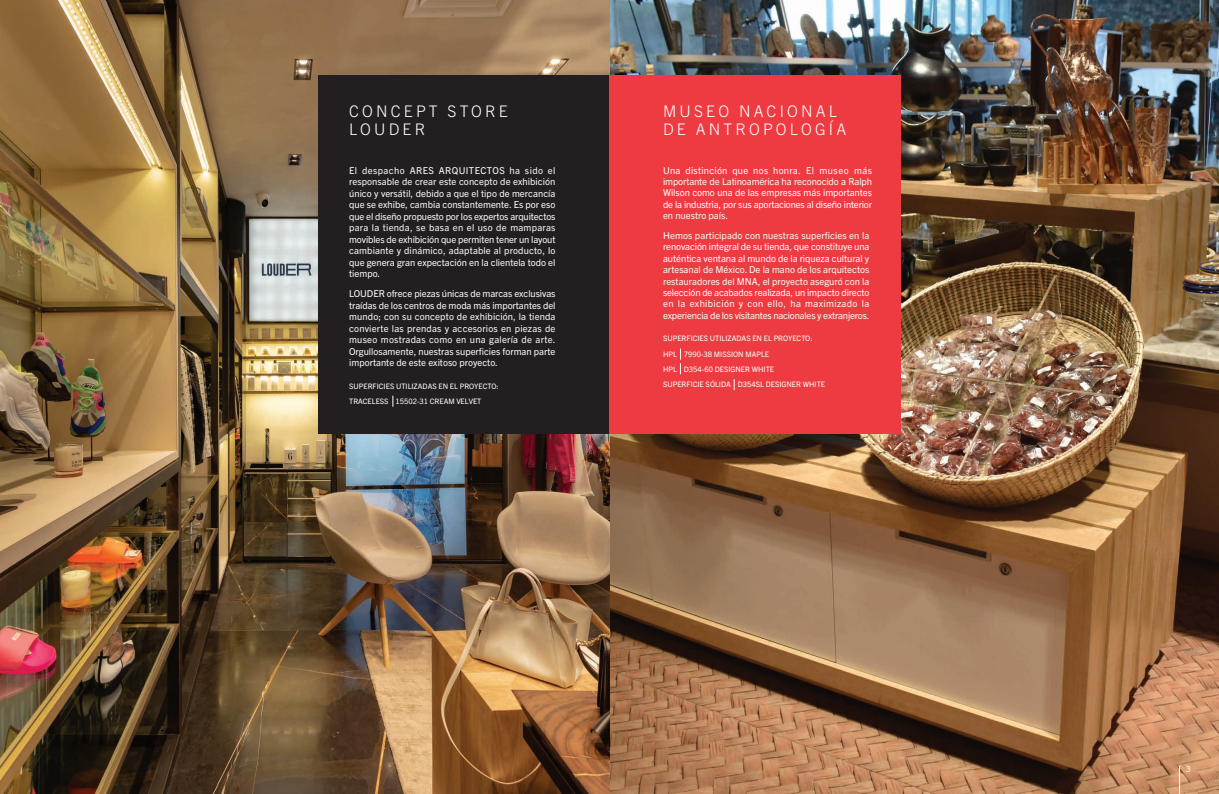
<style>
.page{position:relative;width:1219px;height:794px;background:#fff}
.page>*{position:absolute;margin:0;border:0;box-sizing:border-box;transform-origin:0 0}
.t1{font:300 16px/18px "Trade Gothic Next LT Pro";letter-spacing:.2em;color:#fff}
.t2{font:9.5px/11.5px "Trade Gothic Next LT Pro";color:#fff;text-align:justify}
.t3{font:8px "Trade Gothic Next LT Pro";color:#231f20}
.t4{font:8px "Trade Gothic Next LT Pro";color:#fff}
.t5{font:7.5px/15px "Trade Gothic Next LT Pro";color:#fff}
</style>
<div class="page">
<img style="left:0;top:0;width:1219px;height:794px">
<svg style="left:1179px;top:765px;width:1px;height:29px"></svg>
<svg style="left:39px;top:765px;width:1px;height:29px"></svg>
<div style="left:317px;top:75px;width:292px;height:358px;background:#231f20"></div>
<div style="left:609px;top:75px;width:292px;height:358px;background:#ee3a41"></div>
<svg style="left:680px;top:348px;width:1px;height:26px"></svg>
<h1 class="t1" style="left:349px;top:104px;width:160px">CONCEPT STORE<br>LOUDER</h1>
<p class="t2" style="left:349px;top:165px;width:208px">El despacho ARES ARQUITECTOS ha sido el responsable de crear este concepto de exhibición único y versátil, debido a que el tipo de mercancía que se exhibe, cambia constantemente. Es por eso que el diseño propuesto por los expertos arquitectos para la tienda, se basa en el uso de mamparas movibles de exhibición que permiten tener un layout cambiante y dinámico, adaptable al producto, lo que genera gran expectación en la clientela todo el tiempo.</p>
<p class="t2" style="left:349px;top:289px;width:208px">LOUDER ofrece piezas únicas de marcas exclusivas traídas de los centros de moda más importantes del mundo; con su concepto de exhibición, la tienda convierte las prendas y accesorios en piezas de museo mostradas como en una galería de arte.<br>Orgullosamente, nuestras superficies forman parte importante de este exitoso proyecto.</p>
<p class="t5" style="left:349px;top:380px;width:151px">SUPERFICIES UTILIZADAS EN EL PROYECTO:<br>TRACELESS 15502-31 CREAM VELVET</p>
<h1 class="t1" style="left:663px;top:104px;width:185px">MUSEO NACIONAL<br>DE ANTROPOLOGÍA</h1>
<p class="t2" style="left:663px;top:165px;width:210px">Una distinción que nos honra. El museo más importante de Latinoamérica ha reconocido a Ralph Wilson como una de las empresas más importantes de la industria, por sus aportaciones al diseño interior en nuestro país.</p>
<p class="t2" style="left:663px;top:231px;width:208px">Hemos participado con nuestras superficies en la renovación integral de su tienda, que constituye una auténtica ventana al mundo de la riqueza cultural y artesanal de México. De la mano de los arquitectos restauradores del MNA, el proyecto aseguró con la selección de acabados realizada, un impacto directo en la exhibición y con ello, ha maximizado la experiencia de los visitantes nacionales y extranjeros.</p>
<p class="t5" style="left:663px;top:330px;width:151px;line-height:16.3px">SUPERFICIES UTILIZADAS EN EL PROYECTO:<br>HPL 7990-38 MISSION MAPLE</p>
<p class="t5" style="left:663px;top:362px;width:164px">HPL D354-60 DESIGNER WHITE<br>SUPERFICIE SÓLIDA D354SL DESIGNER WHITE</p>
<p class="t3" style="left:28px;top:766px;width:6px">2</p>
<p class="t4" style="left:1186px;top:766px;width:6px">3</p>
</div>
